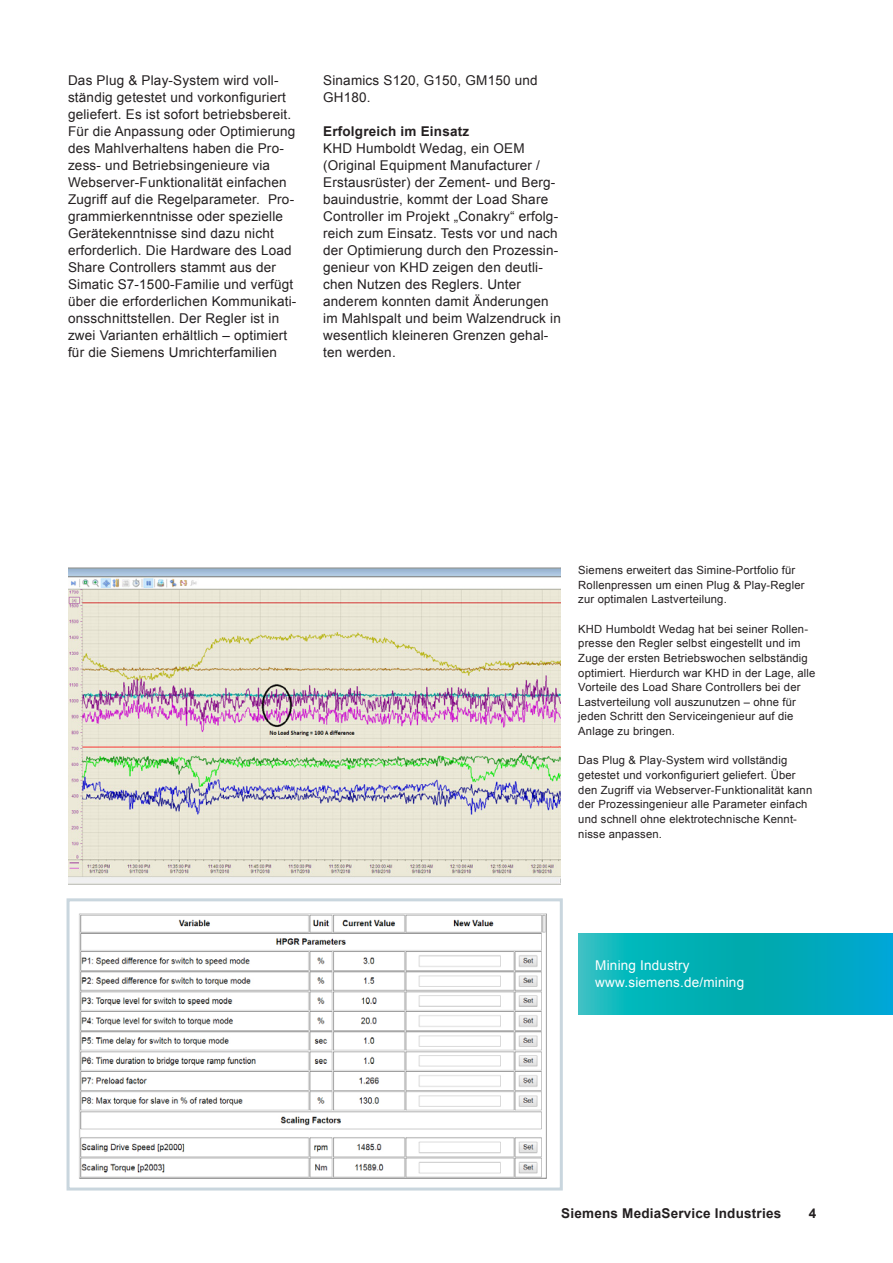
<style>
.page{position:relative;width:893px;height:1263px;background:#fff}
.page>*{position:absolute;margin:0;border:0;box-sizing:border-box;transform-origin:0 0}
.t1{font:13.5px/17px "Arial";letter-spacing:.015em;color:#231f20}
.t2{font:700 13.5px "Arial";letter-spacing:.015em;color:#231f20}
.t3{font:13.5px/17px "Arial";letter-spacing:.015em;color:#fff}
.t4{font:11.25px/14.7px "Arial";letter-spacing:.015em;color:#231f20}
</style>
<div class="page">
<img style="left:79px;top:913px;width:468px;height:266px">
<div style="left:67px;top:898px;width:496px;height:292px;border:3px solid #c9d6de"></div>
<svg style="left:578px;top:934px;width:315px;height:80px;background:#05aebb"></svg>
<img style="left:68px;top:568px;width:493px;height:316px">
<p class="t1" style="left:68px;top:72px;width:230px">Das Plug &amp; Play-System wird voll&shy;ständig getestet und vorkonfiguriert geliefert. Es ist sofort betriebsbereit.<br>Für die Anpassung oder Optimierung des Mahlverhaltens haben die Pro&shy;zess- und Betriebsingenieure via Webserver-Funktionalität einfachen Zugriff auf die Regelparameter. Pro&shy;grammierkenntnisse oder spezielle Gerätekenntnisse sind dazu nicht erforderlich. Die Hardware des Load Share Controllers stammt aus der Simatic S7-1500-Familie und verfügt über die erforderlichen Kommunikati&shy;onsschnittstellen. Der Regler ist in zwei Varianten erhältlich – optimiert für die Siemens Umrichterfamilien</p>
<p class="t1" style="left:323px;top:72px;width:216px">Sinamics S120, G150, GM150 und<br>GH180.</p>
<p class="t2" style="left:323px;top:122px;width:148px">Erfolgreich im Einsatz</p>
<p class="t1" style="left:323px;top:140px;width:239px">KHD Humboldt Wedag, ein OEM (Original Equipment Manufacturer / Erstausrüster) der Zement- und Berg&shy;bauindustrie, kommt der Load Share Controller im Projekt „Conakry“ erfolg&shy;reich zum Einsatz. Tests vor und nach der Optimierung durch den Prozessin&shy;genieur von KHD zeigen den deutli&shy;chen Nutzen des Reglers. Unter anderem konnten damit Änderungen im Mahlspalt und beim Walzendruck in wesentlich kleineren Grenzen gehal&shy;ten werden.</p>
<p class="t4" style="left:578px;top:563px;width:228px">Siemens erweitert das Simine-Portfolio für<br>Rollenpressen um einen Plug &amp; Play-Regler zur optimalen Lastverteilung.</p>
<p class="t4" style="left:578px;top:621px;width:239px">KHD Humboldt Wedag hat bei seiner Rollen&shy;presse den Regler selbst eingestellt und im Zuge der ersten Betriebswochen selbständig optimiert. Hierdurch war KHD in der Lage, alle Vorteile des Load Share Controllers bei der Lastverteilung voll auszunutzen – ohne für jeden Schritt den Serviceingenieur auf die Anlage zu bringen.</p>
<p class="t4" style="left:578px;top:753px;width:235px">Das Plug &amp; Play-System wird vollständig getestet und vorkonfiguriert geliefert. Über den Zugriff via Webserver-Funktionalität kann der Prozessingenieur alle Parameter einfach und schnell ohne elektrotechnische Kennt&shy;nisse anpassen.</p>
<p class="t3" style="left:595px;top:956px;width:150px">Mining Industry www.siemens.de/mining</p>
<p class="t2" style="left:561px;top:1204px;width:221px">Siemens MediaService Industries</p>
<p class="t2" style="left:809px;top:1204px;width:9px">4</p>
</div>
